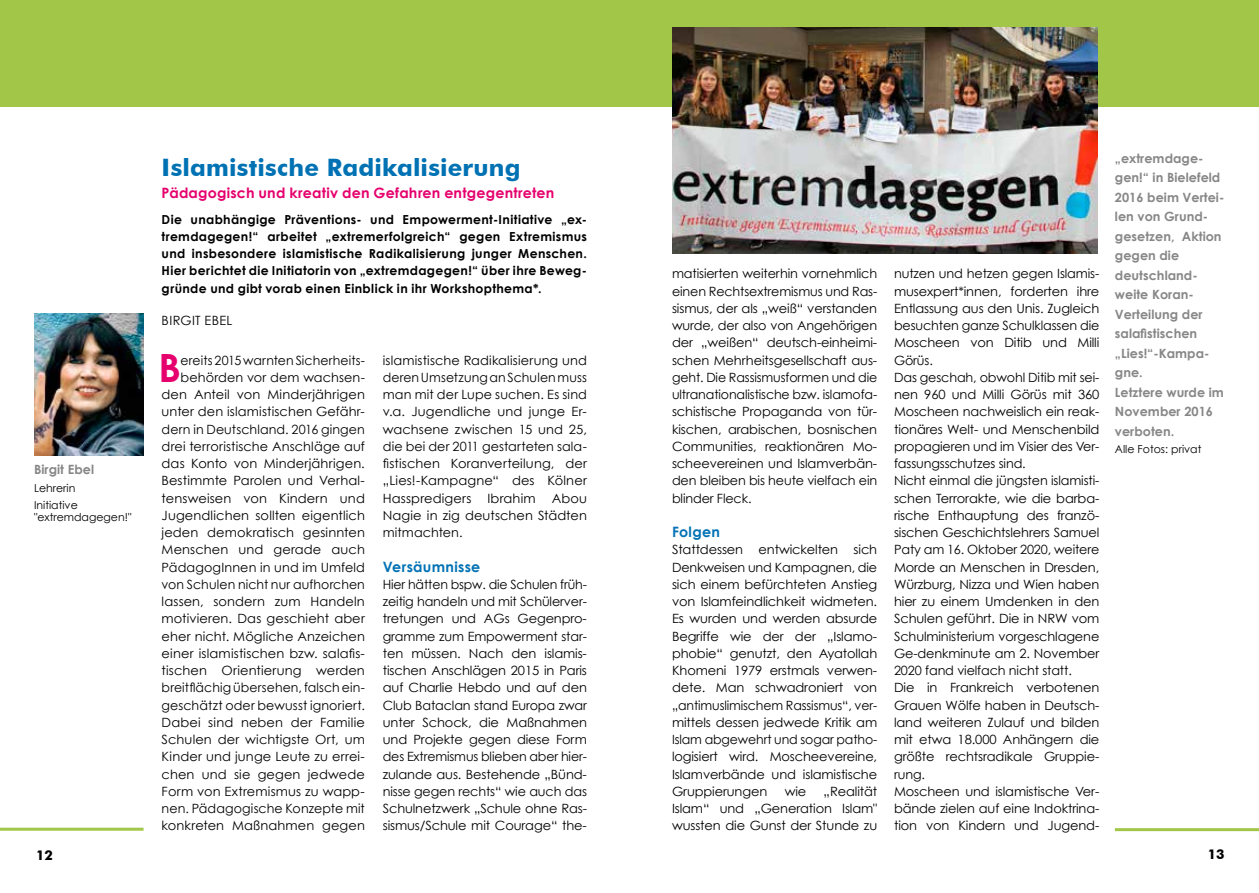
<style>
.page{position:relative;width:1259px;height:893px;background:#fff}
.page>*{position:absolute;margin:0;border:0;box-sizing:border-box;transform-origin:0 0}
.t1{font:700 39px "Century Gothic";color:#e6006d}
.t2{font:700 24px "Futura BT";letter-spacing:.01em;color:#0072b4}
.t3{font:700 14.25px "Century Gothic";letter-spacing:.015em;color:#e6006d}
.t4{font:700 14.25px "Century Gothic";letter-spacing:.02em;color:#0072b4}
.t5{font:700 13.5px "Futura BT";color:#000}
.t6{font:12.75px/17.2px "Century Gothic";letter-spacing:-.01em;color:#000;text-align:justify}
.t7{font:12.75px/17.2px "Century Gothic";letter-spacing:.01em;color:#000;text-align:right}
.t8{font:700 12.75px/19.5px "Century Gothic";letter-spacing:.005em;color:#878787}
.t9{font:12.75px "Century Gothic";letter-spacing:.03em;color:#000}
.t10{font:12.75px "Century Gothic";letter-spacing:.015em;color:#000}
.t11{font:700 12.45px/17.2px "Century Gothic";letter-spacing:.025em;color:#000;text-align:justify}
.t12{font:10.95px/17px "Century Gothic";color:#000}
</style>
<div class="page">
<div style="left:0;top:0;width:1259px;height:107px;background:#a2c748"></div>
<hr style="left:0;top:828px;width:144px;height:3px;background:#a2c748">
<hr style="left:1115px;top:828px;width:144px;height:3px;background:#a2c748">
<img style="left:34px;top:313px;width:110px;height:142px">
<img style="left:672px;top:27px;width:425px;height:227px">
<p class="t8" style="left:34px;top:460px;width:62px">Birgit Ebel</p>
<p class="t12" style="left:34px;top:479px;width:45px">Lehrerin<br>Initiative</p>
<p class="t12" style="left:34px;top:509px;width:99px">"extremdagegen!"</p>
<h2 class="t2" style="left:162px;top:152px;width:360px">Islamistische Radikalisierung</h2>
<p class="t3" style="left:162px;top:184px;width:394px">Pädagogisch und kreativ den Gefahren entgegentreten</p>
<p class="t11" style="left:162px;top:210px;width:427px">Die unabhängige Präventions- und Empowerment-Initiative „ex&shy;tremdagegen!“ arbeitet „extremerfolgreich“ gegen Extremismus und insbesondere islamistische Radikalisierung junger Menschen.<br>Hier berichtet die Initiatorin von „extremdagegen!“ über ihre Beweg&shy;gründe und gibt vorab einen Einblick in ihr Workshopthema*.</p>
<p class="t9" style="left:162px;top:312px;width:72px">BIRGIT EBEL</p>
<p class="t6" style="left:383px;top:351px;width:206px">islamistische Radikalisierung und deren Umsetzung an Schulen muss man mit der Lupe suchen. Es sind v.a. Jugendliche und junge Er&shy;wachsene zwischen 15 und 25, die bei der 2011 gestarteten sala&shy;fistischen Koranverteilung, der „Lies!-Kampagne“ des Kölner Hasspredigers</p>
<h1 class="t1" style="left:158px;top:343px;width:24px">B</h1>
<p class="t7" style="left:162px;top:351px;width:205px">ereits 2015 warnten Sicherheits&shy;behörden vor dem wachsen&shy;den Anteil von Minderjährigen unter den islamistischen Gefähr&shy;dern in Deutschland. 2016 gingen drei terroristische Anschläge auf das Konto von Minderjährigen.<br>Bestimmte Parolen und Verhal&shy;tensweisen von Kindern und<br>Jugendlichen sollten eigentlich jeden demokratisch gesinnten<br>Menschen und gerade auch<br>PädagogInnen in und im Umfeld von Schulen nicht nur aufhorchen lassen, sondern zum Handeln motivieren. Das geschieht aber eher nicht. Mögliche Anzeichen einer islamistischen bzw. salafis&shy;tischen Orientierung werden breitflächig übersehen, falsch ein&shy;geschätzt oder bewusst ignoriert.<br>Dabei sind neben der Familie<br>Schulen der wichtigste Ort, um<br>Kinder und junge Leute zu errei&shy;chen und sie gegen jedwede<br>Form von Extremismus zu wapp&shy;nen. Pädagogische Konzepte mit konkreten Maßnahmen gegen</p>
<p class="t10" style="left:487px;top:490px;width:50px">Ibrahim</p>
<p class="t6" style="left:383px;top:489px;width:206px;text-indent:169px">Abou Nagie in zig deutschen Städten mitmachten.</p>
<p class="t4" style="left:383px;top:557px;width:99px">Versäumnisse</p>
<p class="t6" style="left:383px;top:575px;width:206px">Hier hätten bspw. die Schulen früh&shy;zeitig handeln und mit Schülerver&shy;tretungen und AGs Gegenpro&shy;gramme zum Empowerment star&shy;ten müssen. Nach den islamis&shy;tischen Anschlägen 2015 in Paris auf Charlie Hebdo und auf den Club Bataclan stand Europa zwar unter Schock, die Maßnahmen und Projekte gegen diese Form des Extremismus blieben aber hier&shy;zulande aus. Bestehende „Bünd&shy;nisse gegen rechts“ wie auch das Schulnetzwerk „Schule ohne Ras&shy;sismus/Schule mit Courage“ the-</p>
<p class="t6" style="left:672px;top:265px;width:207px">matisierten weiterhin vornehmlich einen Rechtsextremismus und Ras&shy;sismus, der als „weiß“ verstanden wurde, der also von Angehörigen der „weißen“ deutsch-einheimi&shy;schen Mehrheitsgesellschaft aus&shy;geht. Die Rassismusformen und die ultranationalistische bzw. islamofa&shy;schistische Propaganda von tür&shy;kischen, arabischen, bosnischen Communities, reaktionären Mo&shy;scheevereinen und Islamverbän&shy;den bleiben bis heute vielfach ein blinder Fleck.</p>
<p class="t4" style="left:672px;top:523px;width:49px">Folgen</p>
<p class="t6" style="left:672px;top:541px;width:207px">Stattdessen entwickelten sich Denkweisen und Kampagnen, die sich einem befürchteten Anstieg von Islamfeindlichkeit widmeten.<br>Es wurden und werden absurde Begriffe wie der der „Islamo&shy;phobie“ genutzt, den Ayatollah Khomeni 1979 erstmals verwen&shy;dete. Man schwadroniert von „antimuslimischem Rassismus“, ver&shy;mittels dessen jedwede Kritik am Islam abgewehrt und sogar patho&shy;logisiert wird. Moscheevereine, Islamverbände und islamistische Gruppierungen</p>
<p class="t6" style="left:672px;top:782px;width:207px;text-indent:152px">„Realität Islam“ und „Generation Islam" wussten die Gunst der Stunde zu</p>
<p class="t6" style="left:784px;top:782px;width:23px">wie</p>
<p class="t6" style="left:894px;top:265px;width:207px;text-align:left">nutzen und hetzen gegen Islamis&shy;musexpert*innen, forderten ihre<br>Entlassung aus den Unis. Zugleich besuchten ganze Schulklassen die<br>Moscheen von Ditib und Milli<br>Görüs.<br>Das geschah, obwohl Ditib mit sei&shy;nen 960 und Milli Görüs mit 360<br>Moscheen nachweislich ein reak&shy;tionäres Welt- und Menschenbild propagieren und im Visier des Ver&shy;fassungsschutzes sind.<br>Nicht einmal die jüngsten islamisti&shy;schen Terrorakte, wie die barba&shy;rische Enthauptung des franzö&shy;sischen Geschichtslehrers Samuel<br>Paty am 16. Oktober 2020, weitere<br>Morde an Menschen in Dresden,<br>Würzburg, Nizza und Wien haben hier zu einem Umdenken in den<br>Schulen geführt. Die in NRW vom<br>Schulministerium vorgeschlagene<br>Ge-denkminute am 2. November<br>2020 fand vielfach nicht statt.<br>Die in Frankreich verbotenen<br>Grauen Wölfe haben in Deutsch&shy;land weiteren Zulauf und bilden mit etwa 18.000 Anhängern die größte rechtsradikale Gruppie&shy;rung.<br>Moscheen und islamistische Ver&shy;bände zielen auf eine Indoktrina&shy;tion von Kindern und Jugend-</p>
<p class="t8" style="left:1115px;top:148px;width:111px">„extremdage&shy;gen!“ in Bielefeld<br>2016 beim Vertei&shy;len von Grund&shy;gesetzen, Aktion gegen die deutschland&shy;weite Koran-<br>Verteilung der salafistischen „Lies!“-Kampa&shy;gne.<br>Letztere wurde im<br>November 2016 verboten.</p>
<p class="t12" style="left:1115px;top:440px;width:88px">Alle Fotos: privat</p>
<p class="t5" style="left:36px;top:847px;width:18px">12</p>
<p class="t5" style="left:1207px;top:846px;width:18px">13</p>
</div>
